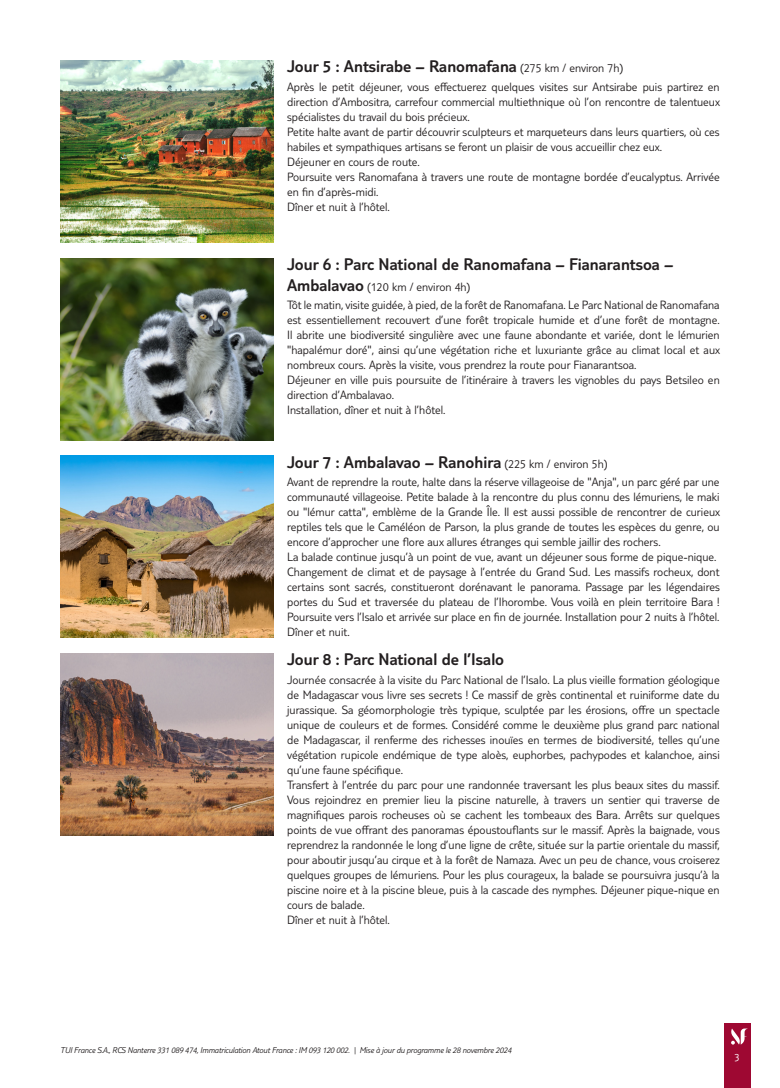
<style>
.page{position:relative;width:780px;height:1088px;background:#fff}
.page>*{position:absolute;margin:0;border:0;box-sizing:border-box;transform-origin:0 0}
.t1{font:300 17.5px "TUI Type";color:#231f20}
.t2{font:300 12.5px/15px "TUI Type";color:#231f20}
.t3{font:300 11.25px "TUI Type";color:#fff}
.t4{font:italic 300 8.75px "TUI Type";letter-spacing:-.02em;color:#231f20}
.s1{font-size:12.5px}
.s2{font-size:17.5px}
</style>
<div class="page">
<div style="left:724px;top:1023px;width:26px;height:65px;background:#9e0832"></div>
<svg style="left:731px;top:1028px;width:17px;height:16px"></svg>
<img style="left:60px;top:60px;width:213px;height:182px">
<img style="left:60px;top:258px;width:213px;height:182px">
<img style="left:60px;top:456px;width:213px;height:182px">
<img style="left:60px;top:654px;width:213px;height:182px">
<h1 class="t1" style="left:287px;top:56px;width:337px">Jour 5 : Antsirabe – Ranomafana <span class="s1">(275 km / environ 7h)</span></h1>
<p class="t2" style="left:287px;top:79px;width:434px">Après le petit déjeuner, vous effectuerez quelques visites sur Antsirabe puis partirez en direction d’Ambositra, carrefour commercial multiethnique où l’on rencontre de talentueux spécialistes du travail du bois précieux.<br>Petite halte avant de partir découvrir sculpteurs et marqueteurs dans leurs quartiers, où ces habiles et sympathiques artisans se feront un plaisir de vous accueillir chez eux.<br>Déjeuner en cours de route.<br>Poursuite vers Ranomafana à travers une route de montagne bordée d’eucalyptus. Arrivée en fin d’après-midi.<br>Dîner et nuit à l’hôtel.</p>
<h1 class="t1" style="left:287px;top:254px;width:387px">Jour 6 : Parc National de Ranomafana – Fianarantsoa –</h1>
<p class="t2" style="left:287px;top:277px;width:434px;line-height:18.5px"><span class="s2">Ambalavao</span> (120 km / environ 4h)<br>Tôt le matin, visite guidée, à pied, de la forêt de Ranomafana. Le Parc National de Ranomafana</p>
<p class="t2" style="left:287px;top:312px;width:434px">est essentiellement recouvert d’une forêt tropicale humide et d’une forêt de montagne.<br>Il abrite une biodiversité singulière avec une faune abondante et variée, dont le lémurien "hapalémur doré", ainsi qu’une végétation riche et luxuriante grâce au climat local et aux nombreux cours. Après la visite, vous prendrez la route pour Fianarantsoa.<br>Déjeuner en ville puis poursuite de l’itinéraire à travers les vignobles du pays Betsileo en direction d’Ambalavao.<br>Installation, dîner et nuit à l’hôtel.</p>
<h1 class="t1" style="left:287px;top:452px;width:322px">Jour 7 : Ambalavao – Ranohira <span class="s1">(225 km / environ 5h)</span></h1>
<p class="t2" style="left:287px;top:474px;width:434px">Avant de reprendre la route, halte dans la réserve villageoise de "Anja", un parc géré par une communauté villageoise. Petite balade à la rencontre du plus connu des lémuriens, le maki ou "lémur catta", emblème de la Grande Île. Il est aussi possible de rencontrer de curieux reptiles tels que le Caméléon de Parson, la plus grande de toutes les espèces du genre, ou encore d’approcher une flore aux allures étranges qui semble jaillir des rochers.<br>La balade continue jusqu’à un point de vue, avant un déjeuner sous forme de pique-nique.<br>Changement de climat et de paysage à l’entrée du Grand Sud. Les massifs rocheux, dont certains sont sacrés, constitueront dorénavant le panorama. Passage par les légendaires portes du Sud et traversée du plateau de l’Ihorombe. Vous voilà en plein territoire Bara !<br>Poursuite vers l’Isalo et arrivée sur place en fin de journée. Installation pour 2 nuits à l’hôtel.<br>Dîner et nuit.</p>
<h1 class="t1" style="left:287px;top:649px;width:218px">Jour 8 : Parc National de l’Isalo</h1>
<p class="t2" style="left:287px;top:672px;width:434px">Journée consacrée à la visite du Parc National de l’Isalo. La plus vieille formation géologique de Madagascar vous livre ses secrets ! Ce massif de grès continental et ruiniforme date du jurassique. Sa géomorphologie très typique, sculptée par les érosions, offre un spectacle unique de couleurs et de formes. Considéré comme le deuxième plus grand parc national de Madagascar, il renferme des richesses inouïes en termes de biodiversité, telles qu’une végétation rupicole endémique de type aloès, euphorbes, pachypodes et kalanchoe, ainsi qu’une faune spécifique.<br>Transfert à l’entrée du parc pour une randonnée traversant les plus beaux sites du massif.<br>Vous rejoindrez en premier lieu la piscine naturelle, à travers un sentier qui traverse de magnifiques parois rocheuses où se cachent les tombeaux des Bara. Arrêts sur quelques points de vue offrant des panoramas époustouflants sur le massif. Après la baignade, vous reprendrez la randonnée le long d’une ligne de crête, située sur la partie orientale du massif, pour aboutir jusqu’au cirque et à la forêt de Namaza. Avec un peu de chance, vous croiserez quelques groupes de lémuriens. Pour les plus courageux, la balade se poursuivra jusqu’à la piscine noire et à la piscine bleue, puis à la cascade des nymphes. Déjeuner pique-nique en cours de balade.<br>Dîner et nuit à l’hôtel.</p>
<p class="t4" style="left:60px;top:1045px;width:452px">TUI France S.A., RCS Nanterre 331 089 474, Immatriculation Atout France : IM 093 120 002. | Mise à jour du programme le 28 novembre 2024</p>
<p class="t3" style="left:734px;top:1050px;width:7px">3</p>
</div>
